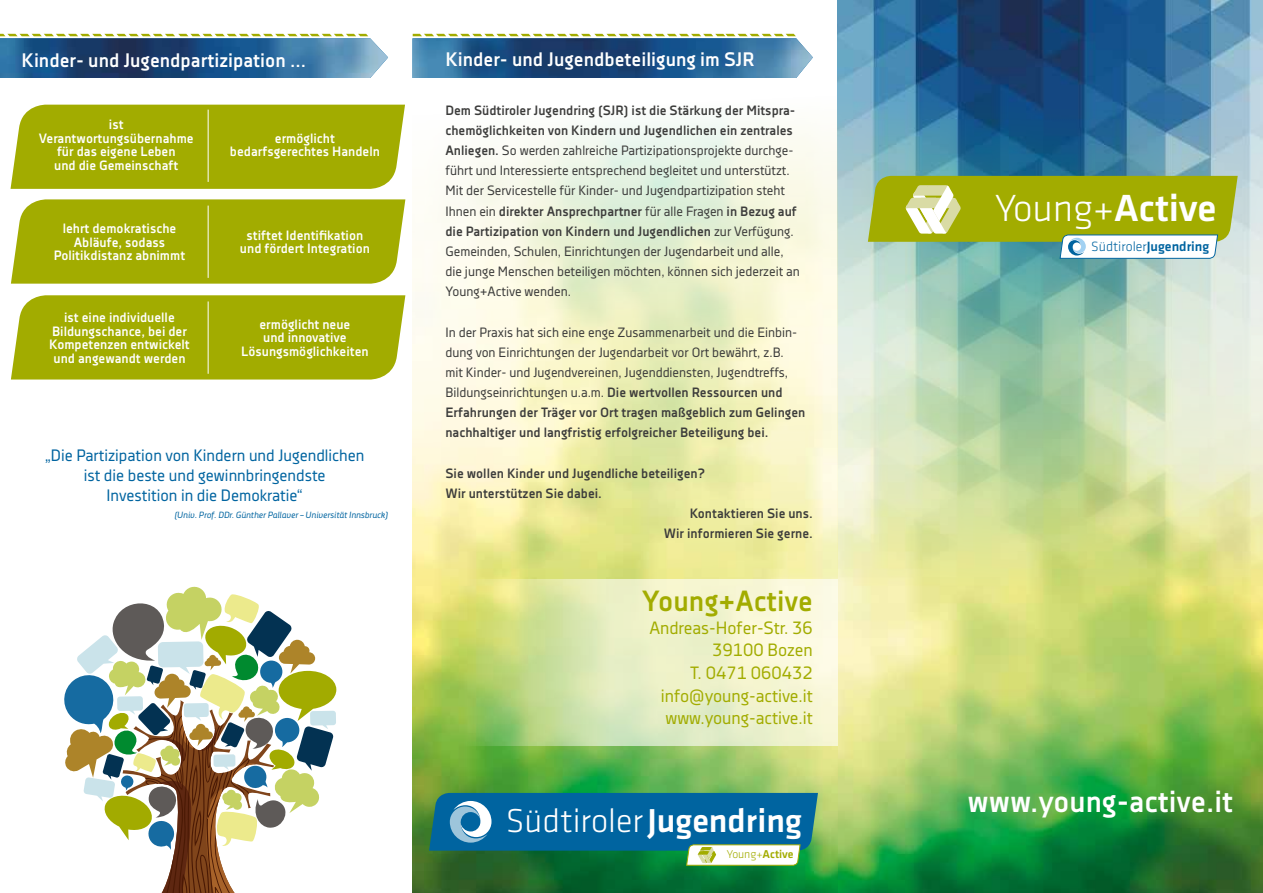
<style>
.page{position:relative;width:1263px;height:893px;background:#fff}
.page>*{position:absolute;margin:0;border:0;box-sizing:border-box;transform-origin:0 0}
.t1{font:300 39.15px "Klavika";letter-spacing:-.005em;color:#fff}
.t2{font:300 34.35px "Klavika";color:#fff}
.t3{font:700 30.45px "Decima Nova Pro";color:#fff}
.t4{font:700 29.1px "Decima Nova Pro";color:#a2ac00}
.t5{font:700 19.5px "Decima Nova Pro";color:#fff}
.t6{font:17.85px/22.6px "Decima Nova Pro";color:#a2ac00;text-align:right}
.t7{font:16.5px/19.8px "Decima Nova Pro";color:#0064a0;text-align:center}
.t8{font:300 13.95px "Klavika";color:#0064a0}
.t9{font:13.5px/20.1px "Decima Nova Pro";color:#3c3c3b}
.t10{font:700 13.5px/13.5px "Decima Nova Pro";color:#fff;text-align:center}
.t11{font:700 13.5px "Decima Nova Pro";color:#3c3c3b}
.t12{font:300 11.85px "Klavika";letter-spacing:-.005em;color:#a2ac00}
.t13{font:italic 9px "Decima Nova Pro";color:#0064a0}
.s1{font-weight:700}
.s2{font-weight:500}
</style>
<div class="page">
<img style="left:412px;top:0;width:426px;height:893px">
<img style="left:838px;top:0;width:425px;height:893px">
<svg style="left:0;top:34px;width:388px;height:44px;background:#3e6b8f"></svg>
<svg style="left:412px;top:34px;width:401px;height:44px;background:#3d6b90"></svg>
<svg style="left:868px;top:176px;width:370px;height:83px;background:#aaba46"></svg>
<svg style="left:64px;top:587px;width:272px;height:306px"></svg>
<svg style="left:412px;top:579px;width:426px;height:167px;background:#dce7ab"></svg>
<div style="left:11px;top:295px;width:394px;height:84px;background:#a2ac00"></div>
<hr style="left:208px;top:301px;width:1px;height:73px;background:#fff">
<div style="left:11px;top:199px;width:394px;height:85px;background:#a2ac00"></div>
<hr style="left:208px;top:206px;width:1px;height:72px;background:#fff">
<div style="left:11px;top:105px;width:394px;height:84px;background:#a2ac00"></div>
<hr style="left:208px;top:110px;width:1px;height:72px;background:#fff">
<svg style="left:429px;top:793px;width:389px;height:73px;background:#207794"></svg>
<h3 class="t5" style="left:22px;top:49px;width:286px">Kinder- und Jugendpartizipation …</h3>
<p class="t10" style="left:39px;top:118px;width:156px">ist<br>Verantwortungsübernahme für das eigene Leben<br>und die Gemeinschaft</p>
<p class="t10" style="left:230px;top:132px;width:152px">ermöglicht bedarfsgerechtes Handeln</p>
<p class="t10" style="left:54px;top:222px;width:133px">lehrt demokratische<br>Abläufe, sodass<br>Politikdistanz abnimmt</p>
<p class="t10" style="left:240px;top:229px;width:132px">stiftet Identifikation und fördert Integration</p>
<p class="t10" style="left:49px;top:311px;width:142px">ist eine individuelle<br>Bildungschance, bei der<br>Kompetenzen entwickelt und angewandt werden</p>
<p class="t10" style="left:241px;top:318px;width:129px">ermöglicht neue<br>und innovative<br>Lösungsmöglichkeiten</p>
<p class="t7" style="left:45px;top:446px;width:321px">„Die Partizipation von Kindern und Jugendlichen ist die beste und gewinnbringendste<br>Investition in die Demokratie“</p>
<p class="t13" style="left:174px;top:509px;width:215px">(Univ. Prof. DDr. Günther Pallaver – Universität Innsbruck)</p>
<h3 class="t5" style="left:445px;top:48px;width:311px">Kinder- und Jugendbeteiligung im SJR</h3>
<p class="t9" style="left:445px;top:100px;width:356px"><span class="s1">Dem Südtiroler Jugendring (SJR) ist die Stärkung der Mitspra&shy;chemöglichkeiten von Kindern und Jugendlichen ein zentrales Anliegen.</span> So werden zahlreiche Partizipationsprojekte durchge&shy;führt und Interessierte entsprechend begleitet und unterstützt.<br>Mit der Servicestelle für Kinder- und Jugendpartizipation steht Ihnen ein <span class="s1">direkter Ansprechpartner</span> für alle Fragen <span class="s1">in Bezug auf die Partizipation von Kindern und Jugendlichen</span> zur Verfügung.<br>Gemeinden, Schulen, Einrichtungen der Jugendarbeit und alle, die junge Menschen beteiligen möchten, können sich jederzeit an Young+Active wenden.</p>
<p class="t9" style="left:445px;top:322px;width:362px">In der Praxis hat sich eine enge Zusammenarbeit und die Einbin&shy;dung von Einrichtungen der Jugendarbeit vor Ort bewährt, z.B.<br>mit Kinder- und Jugendvereinen, Jugenddiensten, Jugendtreffs, Bildungseinrichtungen u.a.m. <span class="s1">Die wertvollen Ressourcen und Erfahrungen der Träger vor Ort tragen maßgeblich zum Gelingen nachhaltiger und langfristig erfolgreicher Beteiligung bei.</span></p>
<p class="t11" style="left:445px;top:465px;width:261px">Sie wollen Kinder und Jugendliche beteiligen?</p>
<p class="t11" style="left:445px;top:486px;width:158px">Wir unterstützen Sie dabei.</p>
<p class="t11" style="left:690px;top:506px;width:125px">Kontaktieren Sie uns.</p>
<p class="t11" style="left:664px;top:526px;width:150px">Wir informieren Sie gerne.</p>
<h3 class="t4" style="left:642px;top:584px;width:173px">Young+Active</h3>
<h3 class="t6" style="left:649px;top:616px;width:165px">Andreas-Hofer-Str. 36<br>39100 Bozen<br>T. 0471 060432 info@young-active.it www.young-active.it</h3>
<h2 class="t2" style="left:506px;top:802px;width:297px">Südtiroler<span class="s2">Jugendring</span></h2>
<p class="t12" style="left:727px;top:848px;width:68px">Young+<span class="s2">Active</span></p>
<h1 class="t1" style="left:995px;top:186px;width:223px">Young+<span class="s2">Active</span></h1>
<p class="t8" style="left:1091px;top:239px;width:120px">Südtiroler<span class="s2">Jugendring</span></p>
<h3 class="t3" style="left:967px;top:784px;width:267px">www.young-active.it</h3>
</div>
